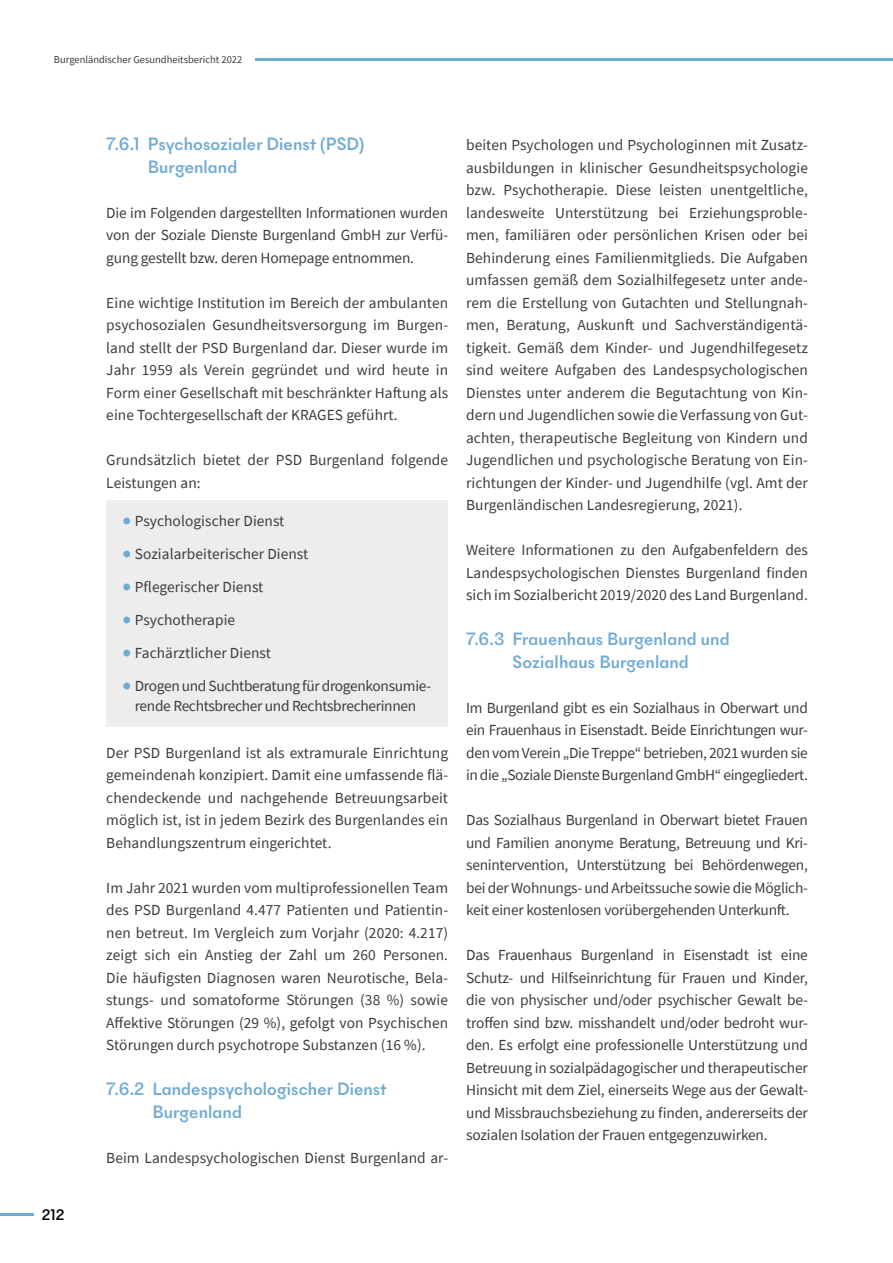
<style>
.page{position:relative;width:893px;height:1263px;background:#fff}
.page>*{position:absolute;margin:0;border:0;box-sizing:border-box;transform-origin:0 0}
.t1{font:500 18px/22.5px "New Panam Skyline";letter-spacing:.005em;color:#70abd5}
.t2{font:15.3px/22.5px "Source Sans Pro";color:#3c3c3b;text-align:justify}
.t3{font:15.3px "Source Sans Pro";letter-spacing:-.02em;color:#3c3c3b}
.t4{font:500 15.3px "New Panam Skyline";color:#000}
.t5{font:10.5px "Source Sans Pro";color:#3c3c3b}
</style>
<div class="page">
<div style="left:106px;top:501px;width:342px;height:226px;background:#ededed"></div>
<hr style="left:256px;top:58px;width:637px;height:3px;background:#70abd5">
<hr style="left:0;top:1213px;width:34px;height:3px;background:#70abd5">
<div style="left:123px;top:517px;width:7px;height:7px;background:#70abd5;border-radius:50%"></div>
<div style="left:123px;top:550px;width:7px;height:7px;background:#70abd5;border-radius:50%"></div>
<div style="left:123px;top:584px;width:7px;height:6px;background:#70abd5;border-radius:50%"></div>
<div style="left:123px;top:617px;width:7px;height:6px;background:#70abd5;border-radius:50%"></div>
<div style="left:123px;top:650px;width:7px;height:6px;background:#70abd5;border-radius:50%"></div>
<div style="left:123px;top:683px;width:7px;height:6px;background:#70abd5;border-radius:50%"></div>
<p class="t5" style="left:54px;top:53px;width:190px">Burgenländischer Gesundheitsbericht 2022</p>
<p class="t4" style="left:42px;top:1205px;width:24px">212</p>
<p class="t1" style="left:148px;top:133px;width:218px;text-indent:-42px">7.6.1 Psychosozialer Dienst (PSD)<br>Burgenland</p>
<p class="t2" style="left:106px;top:201px;width:343px">Die im Folgenden dargestellten Informationen wurden von der Soziale Dienste Burgenland GmbH zur Verfü&shy;gung gestellt bzw. deren Homepage entnommen.</p>
<p class="t2" style="left:106px;top:291px;width:343px">Eine wichtige Institution im Bereich der ambulanten psychosozialen Gesundheitsversorgung im Burgen&shy;land stellt der PSD Burgenland dar. Dieser wurde im Jahr 1959 als Verein gegründet und wird heute in Form einer Gesellschaft mit beschränkter Haftung als eine Tochtergesellschaft der KRAGES geführt.</p>
<p class="t2" style="left:106px;top:449px;width:343px">Grundsätzlich bietet der PSD Burgenland folgende<br>Leistungen an:</p>
<p class="t2" style="left:135px;top:504px;width:298px;line-height:33px;text-align:left">Psychologischer Dienst<br>Sozialarbeiterischer Dienst<br>Pflegerischer Dienst<br>Psychotherapie<br>Fachärztlicher Dienst<br>Drogen und Suchtberatung für drogenkonsumie-</p>
<p class="t3" style="left:135px;top:697px;width:283px">rende Rechtsbrecher und Rechtsbrecherinnen</p>
<p class="t2" style="left:106px;top:741px;width:343px">Der PSD Burgenland ist als extramurale Einrichtung gemeindenah konzipiert. Damit eine umfassende flä&shy;chendeckende und nachgehende Betreuungsarbeit möglich ist, ist in jedem Bezirk des Burgenlandes ein Behandlungszentrum eingerichtet.</p>
<p class="t2" style="left:106px;top:876px;width:343px">Im Jahr 2021 wurden vom multiprofessionellen Team des PSD Burgenland 4.477 Patienten und Patientin&shy;nen betreut. Im Vergleich zum Vorjahr (2020: 4.217) zeigt sich ein Anstieg der Zahl um 260 Personen.<br>Die häufigsten Diagnosen waren Neurotische, Bela&shy;stungs- und somatoforme Störungen (38 %) sowie Affektive Störungen (29 %), gefolgt von Psychischen Störungen durch psychotrope Substanzen (16 %).</p>
<p class="t1" style="left:152px;top:1078px;width:236px;text-indent:-46px">7.6.2 Landespsychologischer Dienst<br>Burgenland</p>
<p class="t2" style="left:106px;top:1146px;width:343px">Beim Landespsychologischen Dienst Burgenland ar-</p>
<p class="t2" style="left:466px;top:134px;width:343px">beiten Psychologen und Psychologinnen mit Zusatz&shy;ausbildungen in klinischer Gesundheitspsychologie bzw. Psychotherapie. Diese leisten unentgeltliche, landesweite Unterstützung bei Erziehungsproble&shy;men, familiären oder persönlichen Krisen oder bei Behinderung eines Familienmitglieds. Die Aufgaben umfassen gemäß dem Sozialhilfegesetz unter ande&shy;rem die Erstellung von Gutachten und Stellungnah&shy;men, Beratung, Auskunft und Sachverständigentä&shy;tigkeit. Gemäß dem Kinder- und Jugendhilfegesetz sind weitere Aufgaben des Landespsychologischen Dienstes unter anderem die Begutachtung von Kin&shy;dern und Jugendlichen sowie die Verfassung von Gut&shy;achten, therapeutische Begleitung von Kindern und Jugendlichen und psychologische Beratung von Ein&shy;richtungen der Kinder- und Jugendhilfe (vgl. Amt der Burgenländischen Landesregierung, 2021).</p>
<p class="t2" style="left:466px;top:539px;width:343px">Weitere Informationen zu den Aufgabenfeldern des Landespsychologischen Dienstes Burgenland finden sich im Sozialbericht 2019/2020 des Land Burgenland.</p>
<p class="t1" style="left:466px;top:628px;width:265px;text-align:center">7.6.3 Frauenhaus Burgenland und<br>Sozialhaus Burgenland</p>
<p class="t2" style="left:466px;top:696px;width:343px">Im Burgenland gibt es ein Sozialhaus in Oberwart und ein Frauenhaus in Eisenstadt. Beide Einrichtungen wur&shy;den vom Verein „Die Treppe“ betrieben, 2021 wurden sie in die „Soziale Dienste Burgenland GmbH“ eingegliedert.</p>
<p class="t2" style="left:466px;top:809px;width:343px">Das Sozialhaus Burgenland in Oberwart bietet Frauen und Familien anonyme Beratung, Betreuung und Kri&shy;senintervention, Unterstützung bei Behördenwegen, bei der Wohnungs- und Arbeitssuche sowie die Möglich&shy;keit einer kostenlosen vorübergehenden Unterkunft.</p>
<p class="t2" style="left:466px;top:944px;width:343px">Das Frauenhaus Burgenland in Eisenstadt ist eine Schutz- und Hilfseinrichtung für Frauen und Kinder, die von physischer und/oder psychischer Gewalt be&shy;troffen sind bzw. misshandelt und/oder bedroht wur&shy;den. Es erfolgt eine professionelle Unterstützung und Betreuung in sozialpädagogischer und therapeutischer Hinsicht mit dem Ziel, einerseits Wege aus der Gewalt&shy;und Missbrauchsbeziehung zu finden, andererseits der sozialen Isolation der Frauen entgegenzuwirken.</p>
</div>
